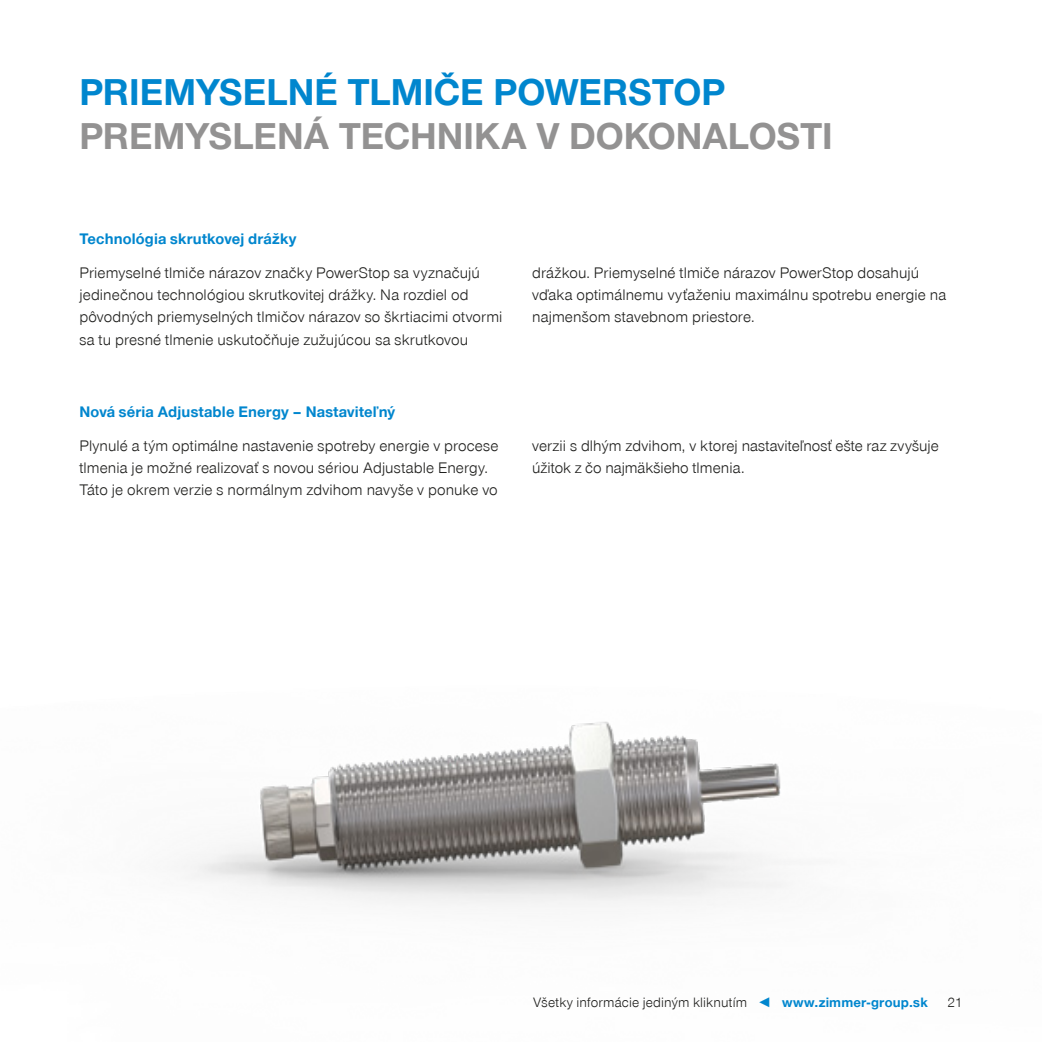
<style>
.page{position:relative;width:1042px;height:1042px;background:#fff}
.page>*{position:absolute;margin:0;border:0;box-sizing:border-box;transform-origin:0 0}
.CB_AF_Headline_22_25{font:700 38.5px "Zimmer Group Sans Global";color:#939292}
.CB_AF_Headline_22_25-2{font:700 38.5px "Zimmer Group Sans Global";color:#0086ce}
.CB_AF_Fließtext_link{font:300 15.75px/22.4px "Zimmer Group Sans Global";letter-spacing:.01em;color:#1d1d1b}
.CB_AF_Fließtext_link-2{font:700 15.75px "Zimmer Group Sans Global";letter-spacing:.01em;color:#0086ce}
.CB_AF_Seitenzahl_Ill{font:300 14px "Zimmer Group Sans Global";letter-spacing:.01em;color:#1d1d1b}
.s1{font-weight:700;color:#0086ce}
</style>
<div class="page">
<img style="left:183px;top:721px;width:602px;height:185px">
<p class="CB_AF_Headline_22_25-2" style="left:79px;top:69px;width:648px">PRIEMYSELNÉ TLMIČE POWERSTOP</p>
<p class="CB_AF_Headline_22_25" style="left:79px;top:113px;width:755px">PREMYSLENÁ TECHNIKA V DOKONALOSTI</p>
<p class="CB_AF_Fließtext_link-2" style="left:79px;top:230px;width:219px">Technológia skrutkovej drážky</p>
<p class="CB_AF_Fließtext_link" style="left:79px;top:261px;width:424px">Priemyselné tlmiče nárazov značky PowerStop sa vyznačujú jedinečnou technológiou skrutkovitej drážky. Na rozdiel od pôvodných priemyselných tlmičov nárazov so škrtiacimi otvormi sa tu presné tlmenie uskutočňuje zužujúcou sa skrutkovou</p>
<p class="CB_AF_Fließtext_link" style="left:532px;top:261px;width:416px">drážkou. Priemyselné tlmiče nárazov PowerStop dosahujú vďaka optimálnemu vyťaženiu maximálnu spotrebu energie na najmenšom stavebnom priestore.</p>
<p class="CB_AF_Fließtext_link-2" style="left:79px;top:403px;width:317px">Nová séria Adjustable Energy – Nastaviteľný</p>
<p class="CB_AF_Fließtext_link" style="left:79px;top:434px;width:421px">Plynulé a tým optimálne nastavenie spotreby energie v procese tlmenia je možné realizovať s novou sériou Adjustable Energy.<br>Táto je okrem verzie s normálnym zdvihom navyše v ponuke vo</p>
<p class="CB_AF_Fließtext_link" style="left:532px;top:434px;width:408px">verzii s dlhým zdvihom, v ktorej nastaviteľnosť ešte raz zvyšuje úžitok z čo najmäkšieho tlmenia.</p>
<p class="CB_AF_Seitenzahl_Ill" style="left:533px;top:994px;width:396px">Všetky informácie jediným kliknutím <span class="s1">◄ www.zimmer-group.sk</span></p>
<p class="CB_AF_Seitenzahl_Ill" style="left:947px;top:994px;width:16px">21</p>
</div>
